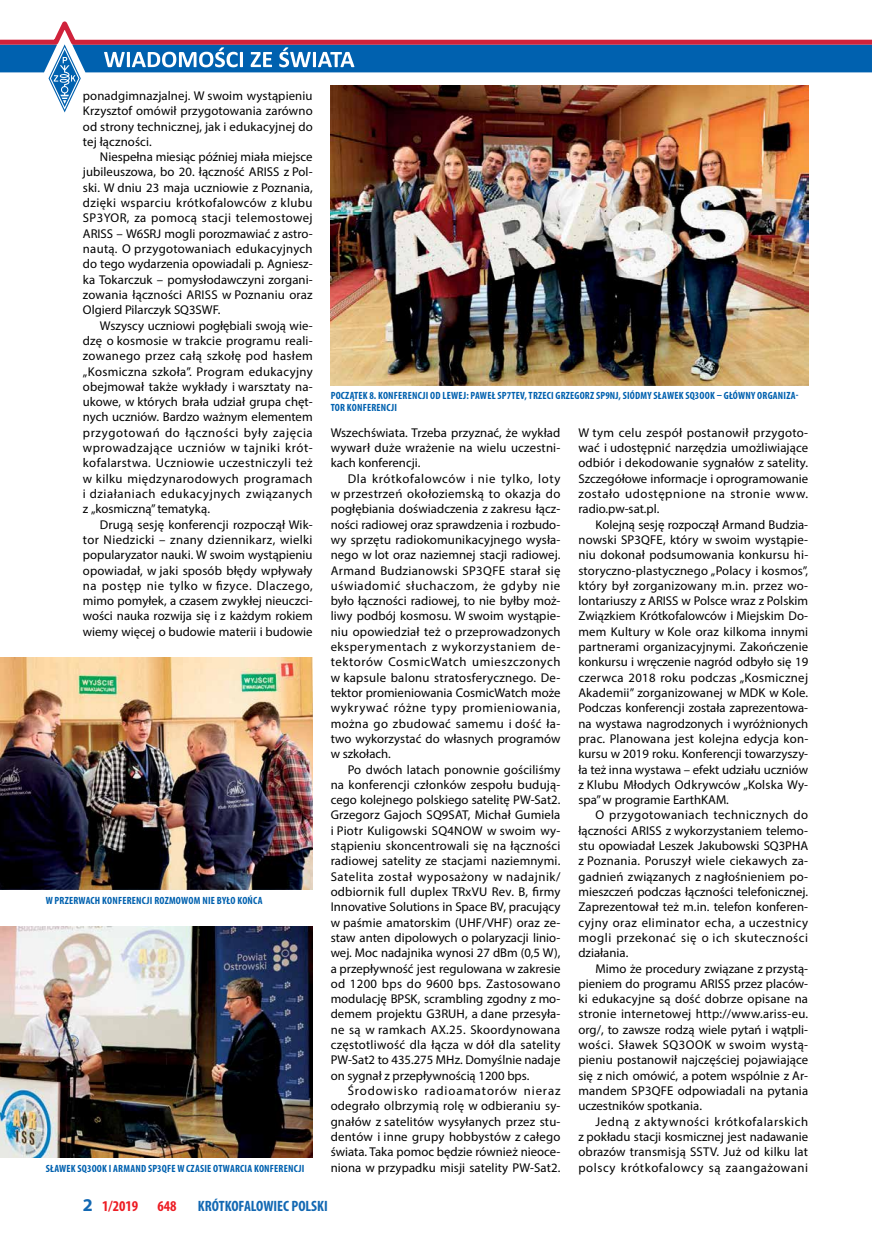
<style>
.page{position:relative;width:872px;height:1255px;background:#fff}
.page>*{position:absolute;margin:0;border:0;box-sizing:border-box;transform-origin:0 0}
.t1{font:700 condensed 15px "Myriad Pro";color:#1268b3}
.t2{font:700 condensed 15px "Myriad Pro";color:#ed1d24}
.t3{font:12.75px/15.3px "Myriad Pro";letter-spacing:.01em;color:#000;text-align:justify}
.t4{font:700 condensed 10.5px "Myriad Pro";letter-spacing:.02em;color:#0061af}
.s1{font-stretch:normal;font-size:18px;color:#1268b3}
</style>
<div class="page">
<img style="left:0;top:926px;width:313px;height:231px">
<img style="left:331px;top:114px;width:477px;height:271px">
<img style="left:0;top:657px;width:313px;height:232px">
<svg style="left:0;top:21px;width:872px;height:93px"></svg>
<p class="t3" style="left:83px;top:88px;width:231px">ponadgimnazjalnej. W swoim wystąpieniu Krzysztof omówił przygotowania zarówno od strony technicznej, jak i edukacyjnej do tej łączności.</p>
<p class="t3" style="left:83px;top:149px;width:231px;text-indent:17px">Niespełna miesiąc później miała miejsce jubileuszowa, bo 20. łączność ARISS z Pol&shy;ski. W dniu 23 maja uczniowie z Poznania, dzięki wsparciu krótkofalowców z klubu SP3YOR, za pomocą stacji telemostowej ARISS – W6SRJ mogli porozmawiać z astro&shy;nautą. O przygotowaniach edukacyjnych do tego wydarzenia opowiadali p. Agniesz&shy;ka Tokarczuk – pomysłodawczyni zorgani&shy;zowania łączności ARISS w Poznaniu oraz Olgierd Pilarczyk SQ3SWF.</p>
<p class="t3" style="left:83px;top:317px;width:231px;text-indent:17px">Wszyscy uczniowi pogłębiali swoją wie&shy;dzę o kosmosie w trakcie programu reali&shy;zowanego przez całą szkołę pod hasłem „Kosmiczna szkoła”. Program edukacyjny obejmował także wykłady i warsztaty na&shy;ukowe, w których brała udział grupa chęt&shy;nych uczniów. Bardzo ważnym elementem przygotowań do łączności były zajęcia wprowadzające uczniów w tajniki krót&shy;kofalarstwa. Uczniowie uczestniczyli też w kilku międzynarodowych programach i działaniach edukacyjnych związanych z „kosmiczną” tematyką.</p>
<p class="t3" style="left:83px;top:516px;width:231px;text-indent:17px">Drugą sesję konferencji rozpoczął Wik&shy;tor Niedzicki – znany dziennikarz, wielki popularyzator nauki. W swoim wystąpieniu opowiadał, w jaki sposób błędy wpływały na postęp nie tylko w fizyce. Dlaczego, mimo pomyłek, a czasem zwykłej nieuczci&shy;wości nauka rozwija się i z każdym rokiem wiemy więcej o budowie materii i budowie</p>
<p class="t4" style="left:46px;top:893px;width:6px">WPRZER</p>
<p class="t4" style="left:79px;top:893px;width:35px">WACH KONFERENC</p>
<p class="t4" style="left:147px;top:893px;width:14px">JI ROZMO</p>
<p class="t4" style="left:181px;top:893px;width:78px">WOM NIE BYŁO KOŃCA</p>
<p class="t4" style="left:46px;top:1161px;width:79px">SŁAWEK SQ3OOK I ARMAND</p>
<p class="t4" style="left:148px;top:1161px;width:42px">SP3QFE W CZASIE</p>
<p class="t4" style="left:213px;top:1161px;width:23px">OTWARCIA</p>
<p class="t4" style="left:254px;top:1161px;width:11px">KONFERENC</p>
<p class="t4" style="left:298px;top:1161px;width:6px">JI</p>
<p class="t4" style="left:331px;top:388px;width:59px">POCZĄTEK 8. KONFERENC</p>
<p class="t4" style="left:422px;top:388px;width:116px">JI OD LEWEJ: PAWEŁ SP7TEV, TRZECI</p>
<p class="t4" style="left:555px;top:388px;width:11px">GRZEGORZ</p>
<p class="t4" style="left:596px;top:388px;width:167px">SP9NJ, SI ÓDMY SŁAWEK SQ3OOK – GŁÓWNY ORGANIZA</p>
<p class="t4" style="left:795px;top:388px;width:4px">-</p>
<p class="t4" style="left:331px;top:400px;width:27px">TOR KONFERENC</p>
<p class="t4" style="left:391px;top:400px;width:6px">JI</p>
<p class="t3" style="left:331px;top:424px;width:231px">Wszechświata. Trzeba przyznać, że wykład wywarł duże wrażenie na wielu uczestni&shy;kach konferencji.</p>
<p class="t3" style="left:331px;top:470px;width:231px;text-indent:17px">Dla krótkofalowców i nie tylko, loty w przestrzeń okołoziemską to okazja do pogłębiania doświadczenia z zakresu łącz&shy;ności radiowej oraz sprawdzenia i rozbudo&shy;wy sprzętu radiokomunikacyjnego wysła&shy;nego w lot oraz naziemnej stacji radiowej.<br>Armand Budzianowski SP3QFE starał się uświadomić słuchaczom, że gdyby nie było łączności radiowej, to nie byłby moż&shy;liwy podbój kosmosu. W swoim wystąpie&shy;niu opowiedział też o przeprowadzonych eksperymentach z wykorzystaniem de&shy;tektorów CosmicWatch umieszczonych w kapsule balonu stratosferycznego. De&shy;tektor promieniowania CosmicWatch może wykrywać różne typy promieniowania, można go zbudować samemu i dość ła&shy;two wykorzystać do własnych programów w szkołach.</p>
<p class="t3" style="left:331px;top:761px;width:231px;text-indent:17px">Po dwóch latach ponownie gościliśmy na konferencji członków zespołu budują&shy;cego kolejnego polskiego satelitę PW-Sat2.<br>Grzegorz Gajoch SQ9SAT, Michał Gumiela i Piotr Kuligowski SQ4NOW w swoim wy&shy;stąpieniu skoncentrowali się na łączności radiowej satelity ze stacjami naziemnymi.<br>Satelita został wyposażony w nadajnik/ odbiornik full duplex TRxVU Rev. B, firmy Innovative Solutions in Space BV, pracujący w paśmie amatorskim (UHF/VHF) oraz ze&shy;staw anten dipolowych o polaryzacji linio&shy;wej. Moc nadajnika wynosi 27 dBm (0,5 W), a przepływność jest regulowana w zakresie od 1200 bps do 9600 bps. Zastosowano modulację BPSK, scrambling zgodny z mo&shy;demem projektu G3RUH, a dane przesyła&shy;ne są w ramkach AX.25. Skoordynowana częstotliwość dla łącza w dół dla satelity PW-Sat2 to 435.275 MHz. Domyślnie nadaje on sygnał z przepływnością 1200 bps.</p>
<p class="t3" style="left:331px;top:1082px;width:231px;text-indent:17px">Środowisko radioamatorów nieraz odegrało olbrzymią rolę w odbieraniu sy&shy;gnałów z satelitów wysyłanych przez stu&shy;dentów i inne grupy hobbystów z całego świata. Taka pomoc będzie również nieoce&shy;niona w przypadku misji satelity PW-Sat2.</p>
<p class="t3" style="left:578px;top:424px;width:231px">W tym celu zespół postanowił przygoto&shy;wać i udostępnić narzędzia umożliwiające odbiór i dekodowanie sygnałów z satelity.<br>Szczegółowe informacje i oprogramowanie zostało udostępnione na stronie www. radio.pw-sat.pl.</p>
<p class="t3" style="left:578px;top:516px;width:231px;text-indent:17px">Kolejną sesję rozpoczął Armand Budzia&shy;nowski SP3QFE, który w swoim wystąpie&shy;niu dokonał podsumowania konkursu hi&shy;storyczno-plastycznego „Polacy i kosmos”, który był zorganizowany m.in. przez wo&shy;lontariuszy z ARISS w Polsce wraz z Polskim Związkiem Krótkofalowców i Miejskim Do&shy;mem Kultury w Kole oraz kilkoma innymi partnerami organizacyjnymi. Zakończenie konkursu i wręczenie nagród odbyło się 19 czerwca 2018 roku podczas „Kosmicznej Akademii” zorganizowanej w MDK w Kole.<br>Podczas konferencji została zaprezentowa&shy;na wystawa nagrodzonych i wyróżnionych prac. Planowana jest kolejna edycja kon&shy;kursu w 2019 roku. Konferencji towarzyszy&shy;ła też inna wystawa – efekt udziału uczniów z Klubu Młodych Odkrywców „Kolska Wy&shy;spa” w programie EarthKAM.</p>
<p class="t3" style="left:578px;top:807px;width:231px;text-indent:17px">O przygotowaniach technicznych do łączności ARISS z wykorzystaniem telemo&shy;stu opowiadał Leszek Jakubowski SQ3PHA z Poznania. Poruszył wiele ciekawych za&shy;gadnień związanych z nagłośnieniem po&shy;mieszczeń podczas łączności telefonicznej.<br>Zaprezentował też m.in. telefon konferen&shy;cyjny oraz eliminator echa, a uczestnicy mogli przekonać się o ich skuteczności działania.</p>
<p class="t3" style="left:578px;top:960px;width:231px;text-indent:17px">Mimo że procedury związane z przystą&shy;pieniem do programu ARISS przez placów&shy;ki edukacyjne są dość dobrze opisane na stronie internetowej http://www.ariss-eu. org/, to zawsze rodzą wiele pytań i wątpli&shy;wości. Sławek SQ3OOK w swoim wystą&shy;pieniu postanowił najczęściej pojawiające się z nich omówić, a potem wspólnie z Ar&shy;mandem SP3QFE odpowiadali na pytania uczestników spotkania.</p>
<p class="t3" style="left:578px;top:1113px;width:231px;text-indent:17px">Jedną z aktywności krótkofalarskich z pokładu stacji kosmicznej jest nadawanie obrazów transmisją SSTV. Już od kilku lat polscy krótkofalowcy są zaangażowani</p>
<p class="t2" style="left:83px;top:1196px;width:57px"><span class="s1">2</span> 1/2019</p>
<p class="t2" style="left:157px;top:1196px;width:21px">648</p>
<p class="t1" style="left:198px;top:1196px;width:131px">KRÓTKOFALOWIEC POLSKI</p>
</div>
